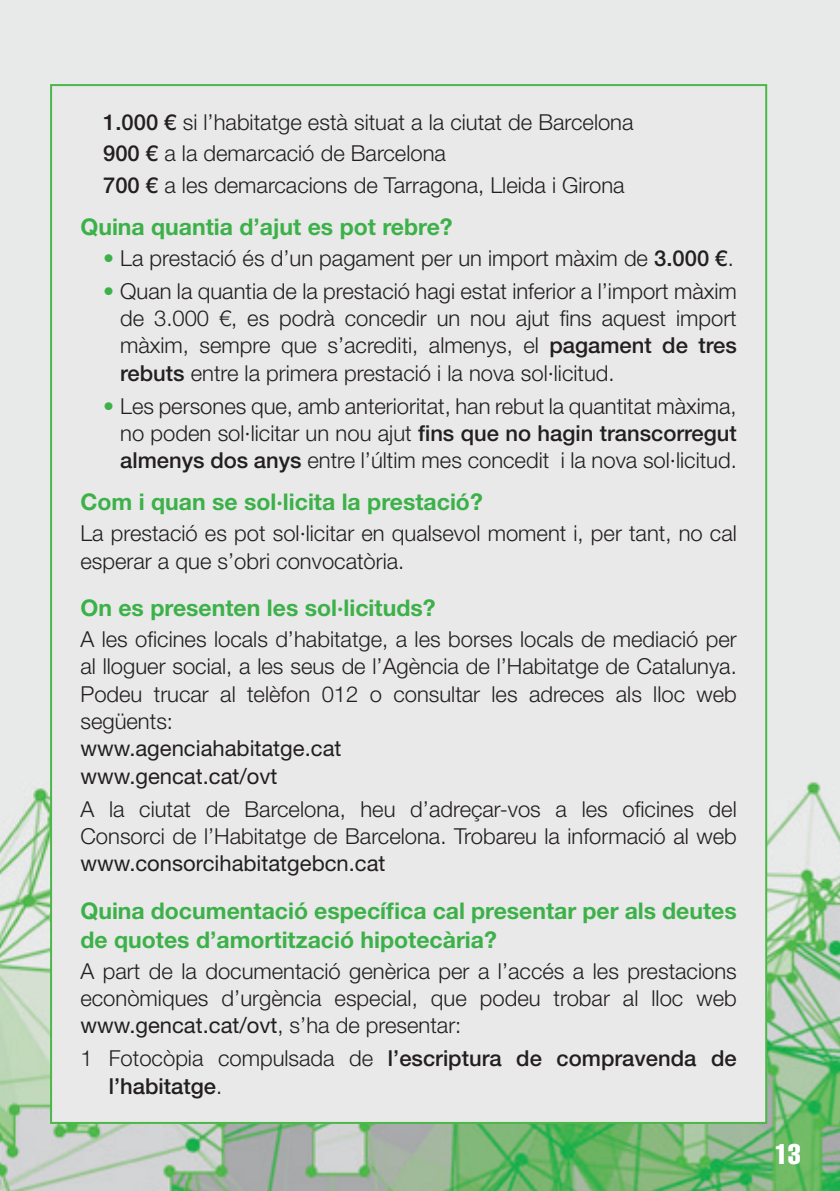
<style>
.page{position:relative;width:840px;height:1191px;background:#fff}
.page>*{position:absolute;margin:0;border:0;box-sizing:border-box;transform-origin:0 0}
.t1{font:28px "Helvetica LT Std Comp";color:#fff}
.t2{font:700 23px/28.6px "Helvetica Neue LT Std";color:#3db149}
.t3{font:300 22px/27.4px "Helvetica Neue LT Std";color:#231f20;text-align:justify}
.t4{font:22px/27.4px "Helvetica Neue LT Std";color:#231f20}
.t5{font:500 22px/27.4px "Helvetica Neue LT Std";color:#231f20}
.s1{font-weight:500}
.s2{color:#3db149}
.s3{font-weight:400}
.s4{font-weight:300}
</style>
<div class="page">
<img style="left:0;top:0;width:839px;height:1191px">
<div style="left:51px;top:85px;width:714px;height:1038px;background:#e9e9e9"></div>
<p class="t3" style="left:103px;top:106px;width:531px;line-height:31.2px;text-align:left"><span class="s1">1.000 €</span> si l’habitatge està situat a la ciutat de Barcelona<br><span class="s1">900 €</span> a la demarcació de Barcelona<br><span class="s1">700 €</span> a les demarcacions de Tarragona, Lleida i Girona</p>
<p class="t2" style="left:80px;top:212px;width:373px">Quina quantia d’ajut es pot rebre?</p>
<p class="t3" style="left:103px;top:244px;width:631px"><span class="s2">•</span> La prestació és d’un pagament per un import màxim de <span class="s1">3.000 €</span>.</p>
<p class="t3" style="left:120px;top:277px;width:617px;text-indent:-17px"><span class="s2">•</span> Quan la quantia de la prestació hagi estat inferior a l’import màxim de 3.000 €, es podrà concedir un nou ajut fins aquest import màxim, sempre que s’acrediti, almenys, el <span class="s1">pagament de tres rebuts</span> entre la primera prestació i la nova sol·licitud.</p>
<p class="t3" style="left:120px;top:392px;width:617px;text-indent:-17px"><span class="s2">•</span> Les persones que, amb anterioritat, han rebut la quantitat màxima, no poden sol·licitar un nou ajut <span class="s1">fins que no hagin transcorregut almenys dos anys</span> entre l’últim mes concedit i la nova sol·licitud.</p>
<p class="t2" style="left:80px;top:487px;width:403px">Com i quan se sol·licita la prestació?</p>
<p class="t3" style="left:80px;top:519px;width:657px">La prestació es pot sol·licitar en qualsevol moment i, per tant, no cal esperar a que s’obri convocatòria.</p>
<p class="t2" style="left:80px;top:593px;width:356px">On es presenten les sol·licituds?</p>
<p class="t3" style="left:80px;top:625px;width:657px">A les oficines locals d’habitatge, a les borses locals de mediació per al lloguer social, a les seus de l’Agència de l’Habitatge de Catalunya.<br>Podeu trucar al telèfon 012 o consultar les adreces als lloc web següents:</p>
<p class="t4" style="left:80px;top:734px;width:262px">www.agenciahabitatge.cat www.gencat.cat/ovt</p>
<p class="t3" style="left:80px;top:795px;width:657px">A la ciutat de Barcelona, heu d’adreçar-vos a les oficines del<br>Consorci de l’Habitatge de Barcelona. Trobareu la informació al web</p>
<p class="t4" style="left:80px;top:849px;width:306px">www.consorcihabitatgebcn.cat</p>
<p class="t2" style="left:80px;top:896px;width:657px">Quina documentació específica cal presentar per als deutes de quotes d’amortització hipotecària?</p>
<p class="t3" style="left:80px;top:956px;width:657px">A part de la documentació genèrica per a l’accés a les prestacions econòmiques d’urgència especial, que podeu trobar al lloc web <span class="s3">www.gencat.cat/ovt</span>, s’ha de presentar:</p>
<p class="t5" style="left:109px;top:1044px;width:629px;text-indent:-28px"><span class="s4">1 Fotocòpia compulsada de</span> l’escriptura de compravenda de l’habitatge<span class="s4">.</span></p>
<p class="t1" style="left:774px;top:1136px;width:27px">13</p>
</div>
